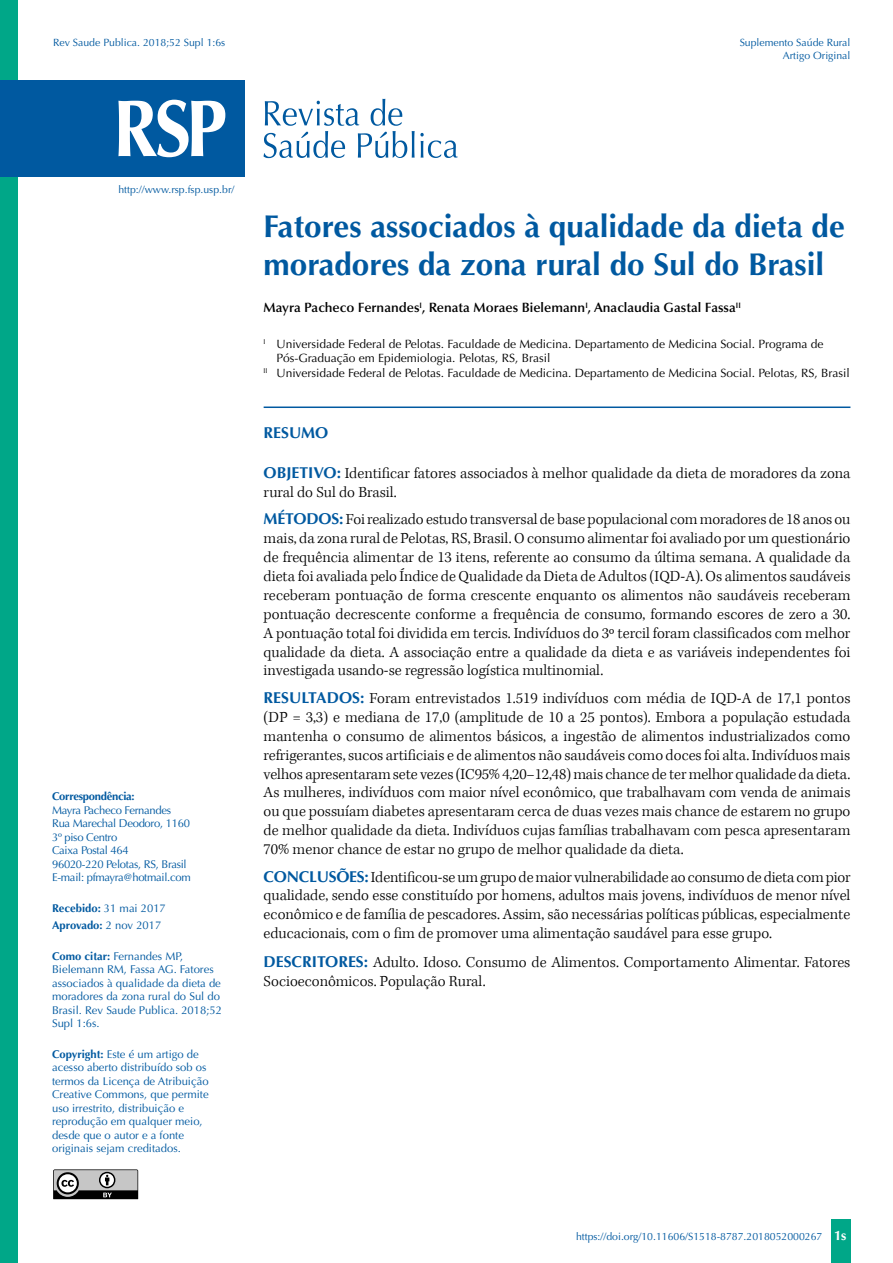
<style>
.page{position:relative;width:893px;height:1263px;background:#fff}
.page>*{position:absolute;margin:0;border:0;box-sizing:border-box;transform-origin:0 0}
.t1{font:700 31.5px/37.8px "Optima";color:#0059a0}
.t2{font:300 15.75px/18.9px "Kepler Std";color:#000;text-align:justify}
.t3{font:700 15.75px "Optima";color:#0059a0}
.t4{font:600 13.5px "Optima";color:#000}
.t5{font:12px "Optima";color:#000}
.t6{font:11.25px/13.5px "Optima";color:#0059a0}
.t7{font:11.25px/13.5px "Optima";letter-spacing:-.025em;color:#0059a0}
.t8{font:700 11.25px/17.7px "Optima";color:#0059a0}
.t9{font:700 11.25px "Optima";letter-spacing:-.025em;color:#0059a0}
.t10{font:10.5px/12.6px "Optima";color:#0059a0;text-align:right}
.s1{font-weight:400}
.s2{font-weight:700}
.s3{font-family:"Optima";font-weight:700;color:#0059a0}
.s4{font-weight:700;font-size:13.5px;color:#fff}
</style>
<div class="page">
<div style="left:831px;top:1220px;width:20px;height:43px;background:#00a788"></div>
<svg style="left:53px;top:1169px;width:85px;height:30px;background:#838383"></svg>
<div style="left:0;top:0;width:18px;height:1263px;background:#00a788"></div>
<hr style="left:264px;top:406px;width:586px;height:2px;background:#0059a0">
<svg style="left:263px;top:99px;width:195px;height:59px"></svg>
<div style="left:0;top:80px;width:244px;height:96px;background:#0059a0"></div>
<svg style="left:118px;top:100px;width:107px;height:57px"></svg>
<p class="t10" style="left:53px;top:36px;width:174px">Rev Saude Publica. 2018;52 Supl 1:6s</p>
<p class="t10" style="left:740px;top:36px;width:112px">Suplemento Saúde Rural<br>Artigo Original</p>
<p class="t10" style="left:118px;top:183px;width:117px">http://www.rsp.fsp.usp.br/</p>
<p class="t9" style="left:52px;top:790px;width:84px">Correspondência:</p>
<p class="t7" style="left:52px;top:803px;width:140px">Mayra Pacheco Fernandes<br>Rua Marechal Deodoro, 1160<br>3º piso Centro<br>Caixa Postal 464<br>96020-220 Pelotas, RS, Brasil<br>E-mail: pfmayra@hotmail.com</p>
<p class="t8" style="left:52px;top:899px;width:115px">Recebido: <span class="s1">31 mai 2017<br></span>Aprovado: <span class="s1">2 nov 2017</span></p>
<p class="t6" style="left:52px;top:949px;width:171px"><span class="s2">Como citar:</span> Fernandes MP,<br>Bielemann RM, Fassa AG. Fatores associados à qualidade da dieta de moradores da zona rural do Sul do<br>Brasil. Rev Saude Publica. 2018;52<br>Supl 1:6s.</p>
<p class="t6" style="left:52px;top:1047px;width:158px"><span class="s2">Copyright:</span> Este é um artigo de acesso aberto distribuído sob os termos da Licença de Atribuição<br>Creative Commons, que permite uso irrestrito, distribuição e reprodução em qualquer meio, desde que o autor e a fonte originais sejam creditados.</p>
<h1 class="t1" style="left:264px;top:208px;width:583px">Fatores associados à qualidade da dieta de moradores da zona rural do Sul do Brasil</h1>
<p class="t4" style="left:264px;top:300px;width:479px">Mayra Pacheco Fernandes<sup>I</sup>, Renata Moraes Bielemann<sup>I</sup>, Anaclaudia Gastal Fassa<sup>II</sup></p>
<p class="t5" style="left:264px;top:337px;width:561px"><sup>I</sup> Universidade Federal de Pelotas. Faculdade de Medicina. Departamento de Medicina Social. Programa de</p>
<p class="t5" style="left:276px;top:351px;width:275px">Pós-Graduação em Epidemiologia. Pelotas, RS, Brasil</p>
<p class="t5" style="left:264px;top:366px;width:588px"><sup>II</sup> Universidade Federal de Pelotas. Faculdade de Medicina. Departamento de Medicina Social. Pelotas, RS, Brasil</p>
<p class="t3" style="left:264px;top:423px;width:66px">RESUMO</p>
<p class="t2" style="left:264px;top:464px;width:588px"><span class="s3">OBJETIVO:</span> Identificar fatores associados à melhor qualidade da dieta de moradores da zona rural do Sul do Brasil.</p>
<p class="t2" style="left:264px;top:510px;width:588px"><span class="s3">MÉTODOS:</span> Foi realizado estudo transversal de base populacional com moradores de 18 anos ou mais, da zona rural de Pelotas, RS, Brasil. O consumo alimentar foi avaliado por um questionário de frequência alimentar de 13 itens, referente ao consumo da última semana. A qualidade da dieta foi avaliada pelo Índice de Qualidade da Dieta de Adultos (IQD-A). Os alimentos saudáveis receberam pontuação de forma crescente enquanto os alimentos não saudáveis receberam pontuação decrescente conforme a frequência de consumo, formando escores de zero a 30.<br>A pontuação total foi dividida em tercis. Indivíduos do 3º tercil foram classificados com melhor qualidade da dieta. A associação entre a qualidade da dieta e as variáveis independentes foi investigada usando-se regressão logística multinomial.</p>
<p class="t2" style="left:264px;top:689px;width:588px"><span class="s3">RESULTADOS:</span> Foram entrevistados 1.519 indivíduos com média de IQD-A de 17,1 pontos (DP = 3,3) e mediana de 17,0 (amplitude de 10 a 25 pontos). Embora a população estudada mantenha o consumo de alimentos básicos, a ingestão de alimentos industrializados como refrigerantes, sucos artificiais e de alimentos não saudáveis como doces foi alta. Indivíduos mais velhos apresentaram sete vezes (IC95% 4,20–12,48) mais chance de ter melhor qualidade da dieta.<br>As mulheres, indivíduos com maior nível econômico, que trabalhavam com venda de animais ou que possuíam diabetes apresentaram cerca de duas vezes mais chance de estarem no grupo de melhor qualidade da dieta. Indivíduos cujas famílias trabalhavam com pesca apresentaram 70% menor chance de estar no grupo de melhor qualidade da dieta.</p>
<p class="t2" style="left:264px;top:868px;width:588px"><span class="s3">CONCLUSÕES:</span> Identificou-se um grupo de maior vulnerabilidade ao consumo de dieta com pior qualidade, sendo esse constituído por homens, adultos mais jovens, indivíduos de menor nível econômico e de família de pescadores. Assim, são necessárias políticas públicas, especialmente educacionais, com o fim de promover uma alimentação saudável para esse grupo.</p>
<p class="t2" style="left:264px;top:952px;width:588px;line-height:19.8px"><span class="s3">DESCRITORES:</span> Adulto. Idoso. Consumo de Alimentos. Comportamento Alimentar. Fatores<br>Socioeconômicos. População Rural.</p>
<p class="t10" style="left:576px;top:1230px;width:272px">https://doi.org/10.11606/S1518-8787.2018052000267 <span class="s4">1s</span></p>
</div>
